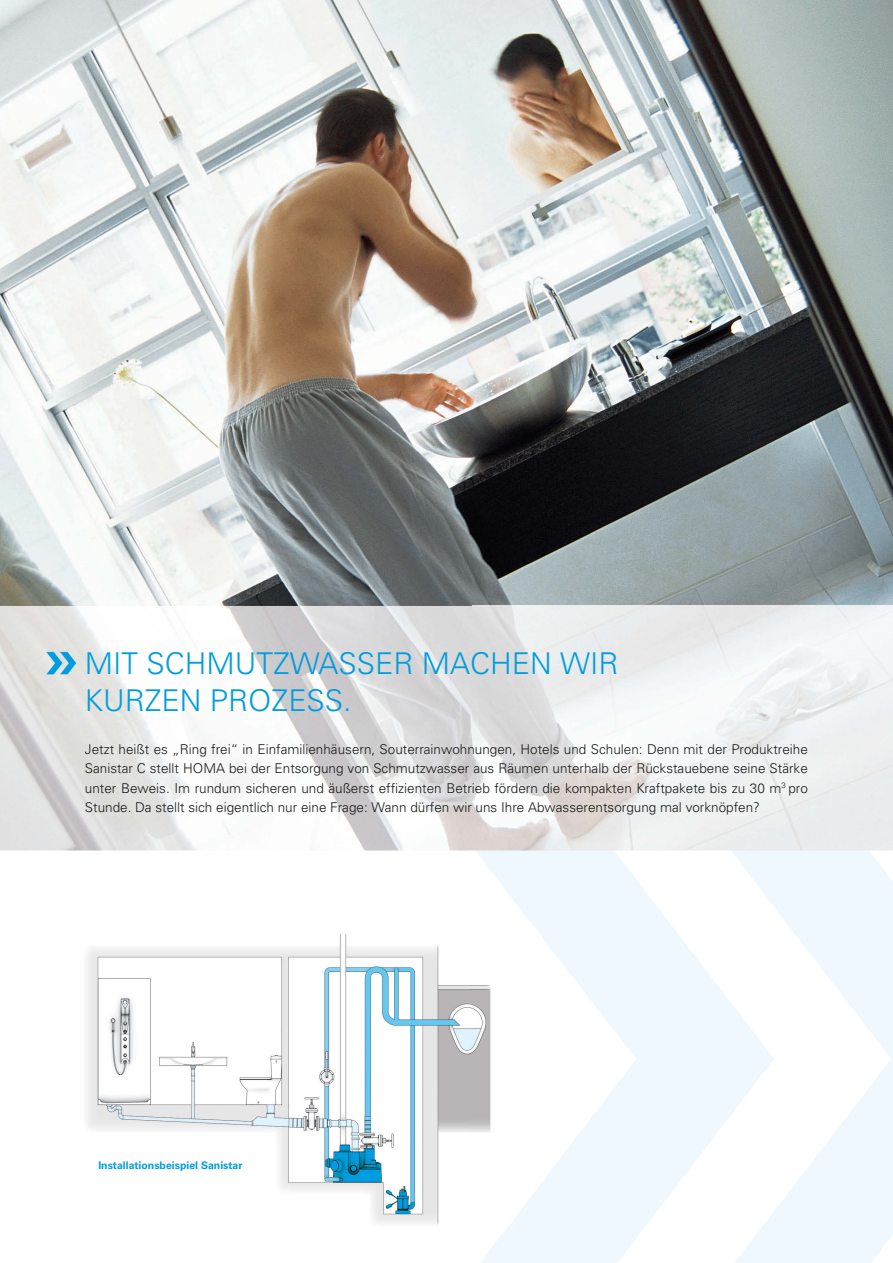
<style>
.page{position:relative;width:893px;height:1263px;background:#fff}
.page>*{position:absolute;margin:0;border:0;box-sizing:border-box;transform-origin:0 0}
.t1{font:300 30px/37.5px "Univers";color:#009cdf}
.t2{font:300 13.5px/19.5px "Univers";color:#1a1a18;text-align:justify}
.t3{font:700 10.5px "Univers";color:#009cdf}
</style>
<div class="page">
<img style="left:0;top:0;width:893px;height:606px">
<img style="left:0;top:606px;width:893px;height:244px">
<img style="left:47px;top:651px;width:29px;height:23px">
<img style="left:87px;top:933px;width:460px;height:292px">
<img style="left:470px;top:933px;width:45px;height:299px">
<h1 class="t1" style="left:85px;top:644px;width:535px">MIT SCHMUTZWASSER MACHEN WIR<br>KURZEN PROZESS.</h1>
<p class="t2" style="left:85px;top:739px;width:724px">Jetzt heißt es „Ring frei“ in Einfamilienhäusern, Souterrainwohnungen, Hotels und Schulen: Denn mit der Produktreihe Sanistar C stellt HOMA bei der Entsorgung von Schmutzwasser aus Räumen unterhalb der Rückstauebene seine Stärke unter Beweis. Im rundum sicheren und äußerst effizienten Betrieb fördern die kompakten Kraftpakete bis zu 30 m<sup>3</sup> pro Stunde. Da stellt sich eigentlich nur eine Frage: Wann dürfen wir uns Ihre Abwasserentsorgung mal vorknöpfen?</p>
<p class="t3" style="left:98px;top:1159px;width:146px">Installationsbeispiel Sanistar</p>
</div>
